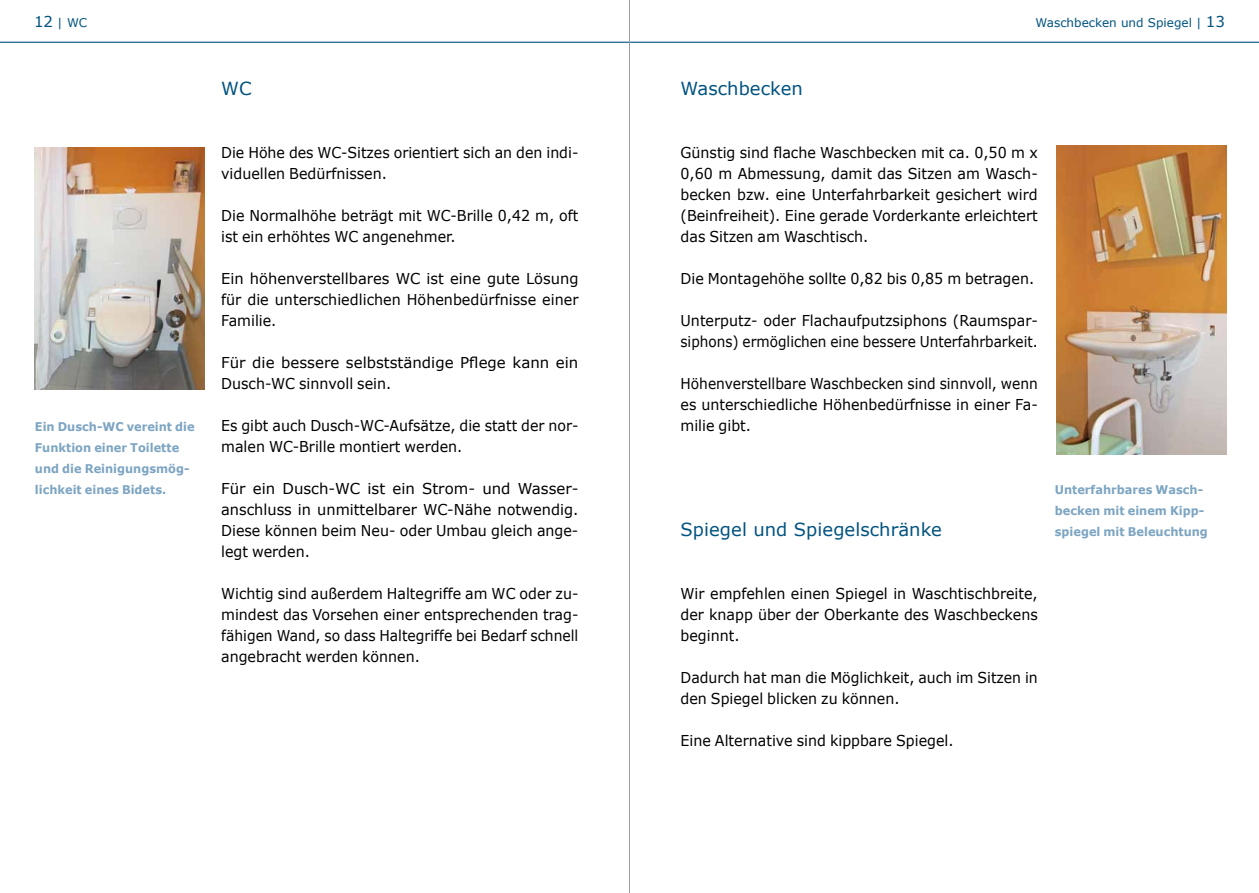
<style>
.page{position:relative;width:1259px;height:893px;background:#fff}
.page>*{position:absolute;margin:0;border:0;box-sizing:border-box;transform-origin:0 0}
.t1{font:18px "Verdana";letter-spacing:.005em;color:#005380}
.t2{font:15px/21px "Verdana";color:#000;text-align:justify;scale:.95 1}
.t3{font:15px/21px "Verdana";color:#000}
.t4{font:15px/21px "Verdana";color:#000;scale:.94 1}
.t5{font:15px/21px "Verdana";color:#000;text-align:justify;scale:.92 1}
.t6{font:700 12px/21px "Verdana";color:#7da5c2;scale:.95 1}
.t7{font:12px "Verdana";color:#005380}
.s1{font-size:15px}
</style>
<div class="page">
<hr style="left:0;top:42px;width:1259px;height:1px;background:#005380">
<hr style="left:629px;top:0;width:1px;height:893px;background:#9c9e9f">
<img style="left:35px;top:148px;width:169px;height:241px">
<img style="left:1056px;top:146px;width:170px;height:308px">
<p class="t7" style="left:34px;top:14px;width:55px"><span class="s1">12</span> | WC</p>
<p class="t7" style="left:1035px;top:14px;width:191px">Waschbecken und Spiegel | <span class="s1">13</span></p>
<p class="t6" style="left:35px;top:416px;width:170px">Ein Dusch-WC vereint die<br>Funktion einer Toilette und die Reinigungsmög&shy;lichkeit eines Bidets.</p>
<p class="t1" style="left:221px;top:76px;width:32px">WC</p>
<p class="t4" style="left:221px;top:142px;width:381px">Die Höhe des WC-Sitzes orientiert sich an den indi&shy;viduellen Bedürfnissen.</p>
<p class="t2" style="left:221px;top:205px;width:377px">Die Normalhöhe beträgt mit WC-Brille 0,42 m, oft ist ein erhöhtes WC angenehmer.</p>
<p class="t3" style="left:221px;top:268px;width:359px;text-align:justify">Ein höhenverstellbares WC ist eine gute Lösung für die unterschiedlichen Höhenbedürfnisse einer Familie.</p>
<p class="t3" style="left:221px;top:352px;width:359px">Für die bessere selbstständige Pflege kann ein<br>Dusch-WC sinnvoll sein.</p>
<p class="t4" style="left:221px;top:415px;width:381px">Es gibt auch Dusch-WC-Aufsätze, die statt der nor&shy;malen WC-Brille montiert werden.</p>
<p class="t3" style="left:221px;top:478px;width:359px">Für ein Dusch-WC ist ein Strom- und Wasser&shy;anschluss in unmittelbarer WC-Nähe notwendig.<br>Diese können beim Neu- oder Umbau gleich ange&shy;legt werden.</p>
<p class="t2" style="left:221px;top:583px;width:377px">Wichtig sind außerdem Haltegriffe am WC oder zu&shy;mindest das Vorsehen einer entsprechenden trag&shy;fähigen Wand, so dass Haltegriffe bei Bedarf schnell angebracht werden können.</p>
<p class="t1" style="left:680px;top:76px;width:124px">Waschbecken</p>
<p class="t2" style="left:680px;top:142px;width:377px">Günstig sind flache Waschbecken mit ca. 0,50 m x 0,60 m Abmessung, damit das Sitzen am Wasch&shy;becken bzw. eine Unterfahrbarkeit gesichert wird (Beinfreiheit). Eine gerade Vorderkante erleichtert das Sitzen am Waschtisch.</p>
<p class="t2" style="left:680px;top:268px;width:374px">Die Montagehöhe sollte 0,82 bis 0,85 m betragen.</p>
<p class="t2" style="left:680px;top:310px;width:378px">Unterputz- oder Flachaufputzsiphons (Raumspar&shy;siphons) ermöglichen eine bessere Unterfahrbarkeit.</p>
<p class="t5" style="left:680px;top:373px;width:390px">Höhenverstellbare Waschbecken sind sinnvoll, wenn es unterschiedliche Höhenbedürfnisse in einer Fa&shy;milie gibt.</p>
<p class="t1" style="left:680px;top:517px;width:263px">Spiegel und Spiegelschränke</p>
<p class="t6" style="left:1054px;top:479px;width:163px">Unterfahrbares Wasch&shy;becken mit einem Kipp&shy;spiegel mit Beleuchtung</p>
<p class="t2" style="left:680px;top:583px;width:377px">Wir empfehlen einen Spiegel in Waschtischbreite, der knapp über der Oberkante des Waschbeckens beginnt.</p>
<p class="t4" style="left:680px;top:667px;width:381px">Dadurch hat man die Möglichkeit, auch im Sitzen in den Spiegel blicken zu können.</p>
<p class="t2" style="left:680px;top:730px;width:289px">Eine Alternative sind kippbare Spiegel.</p>
</div>
